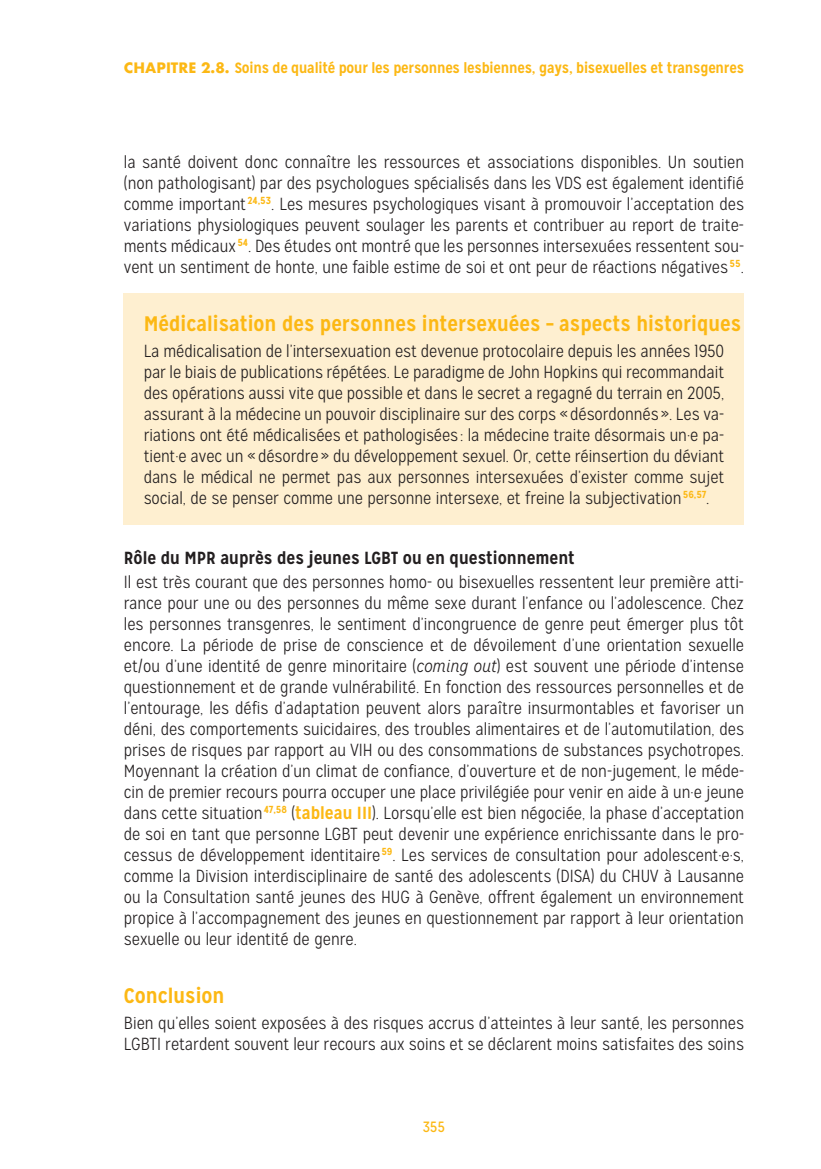
<style>
.page{position:relative;width:821px;height:1169px;background:#fff}
.page>*{position:absolute;margin:0;border:0;box-sizing:border-box;transform-origin:0 0}
.t1{font:700 21px "Mission Gothic";color:#fcb814}
.t2{font:300 17.5px/21px "Mission Gothic";color:#231f20;text-align:justify}
.t3{font:700 17.5px "Mission Gothic";color:#231f20}
.t4{font:700 14.88px "Mission Gothic";letter-spacing:-.015em;color:#fcb814}
.t5{font:14.88px "Mission Gothic";color:#fcb814}
.s1{font-family:"Futura";font-size:14px}
.s2{font-style:italic}
.s3{font-weight:700;color:#fcb814}
</style>
<div class="page">
<div style="left:124px;top:294px;width:620px;height:231px;background:#feefd0"></div>
<p class="t4" style="left:124px;top:58px;width:622px"><span class="s1">CHAPITRE 2.8.</span> Soins de qualité pour les personnes lesbiennes, gays, bisexuelles et transgenres</p>
<p class="t2" style="left:124px;top:151px;width:622px">la santé doivent donc connaître les ressources et associations disponibles. Un soutien (non pathologisant) par des psychologues spécialisés dans les VDS est également identifié comme important <sup>24,53</sup>. Les mesures psychologiques visant à promouvoir l’acceptation des variations physiologiques peuvent soulager les parents et contribuer au report de traite&shy;ments médicaux<sup>54</sup>. Des études ont montré que les personnes intersexuées ressentent sou&shy;vent un sentiment de honte, une faible estime de soi et ont peur de réactions négatives <sup>55</sup>.</p>
<p class="t1" style="left:144px;top:310px;width:599px">Médicalisation des personnes intersexuées – aspects historiques</p>
<p class="t2" style="left:144px;top:340px;width:582px">La médicalisation de l’intersexuation est devenue protocolaire depuis les années 1950 par le biais de publications répétées. Le paradigme de John Hopkins qui recommandait des opérations aussi vite que possible et dans le secret a regagné du terrain en 2005, assurant à la médecine un pouvoir disciplinaire sur des corps «désordonnés». Les va&shy;riations ont été médicalisées et pathologisées : la médecine traite désormais un·e pa&shy;tient·e avec un «désordre» du développement sexuel. Or, cette réinsertion du déviant dans le médical ne permet pas aux personnes intersexuées d’exister comme sujet social, de se penser comme une personne intersexe, et freine la subjectivation<sup>56,57</sup>.</p>
<p class="t3" style="left:124px;top:546px;width:452px">Rôle du MPR auprès des jeunes LGBT ou en questionnement</p>
<p class="t2" style="left:124px;top:571px;width:622px">Il est très courant que des personnes homo- ou bisexuelles ressentent leur première atti&shy;rance pour une ou des personnes du même sexe durant l’enfance ou l’adolescence. Chez les personnes transgenres, le sentiment d’incongruence de genre peut émerger plus tôt encore. La période de prise de conscience et de dévoilement d’une orientation sexuelle et/ou d’une identité de genre minoritaire (<span class="s2">coming out</span>) est souvent une période d’intense questionnement et de grande vulnérabilité. En fonction des ressources personnelles et de l’entourage, les défis d’adaptation peuvent alors paraître insurmontables et favoriser un déni, des comportements suicidaires, des troubles alimentaires et de l’automutilation, des prises de risques par rapport au VIH ou des consommations de substances psychotropes.<br>Moyennant la création d’un climat de confiance, d’ouverture et de non-jugement, le méde&shy;cin de premier recours pourra occuper une place privilégiée pour venir en aide à un·e jeune dans cette situation<sup>47,58</sup> (<span class="s3">tableau III</span>). Lorsqu’elle est bien négociée, la phase d’acceptation de soi en tant que personne LGBT peut devenir une expérience enrichissante dans le pro&shy;cessus de développement identitaire<sup>59</sup>. Les services de consultation pour adolescent·e·s, comme la Division interdisciplinaire de santé des adolescents (DISA) du CHUV à Lausanne ou la Consultation santé jeunes des HUG à Genève, offrent également un environnement propice à l’accompagnement des jeunes en questionnement par rapport à leur orientation sexuelle ou leur identité de genre.</p>
<p class="t1" style="left:124px;top:982px;width:102px">Conclusion</p>
<p class="t2" style="left:124px;top:1012px;width:622px">Bien qu’elles soient exposées à des risques accrus d’atteintes à leur santé, les personnes<br>LGBTI retardent souvent leur recours aux soins et se déclarent moins satisfaites des soins</p>
<p class="t5" style="left:423px;top:1118px;width:24px">355</p>
</div>
